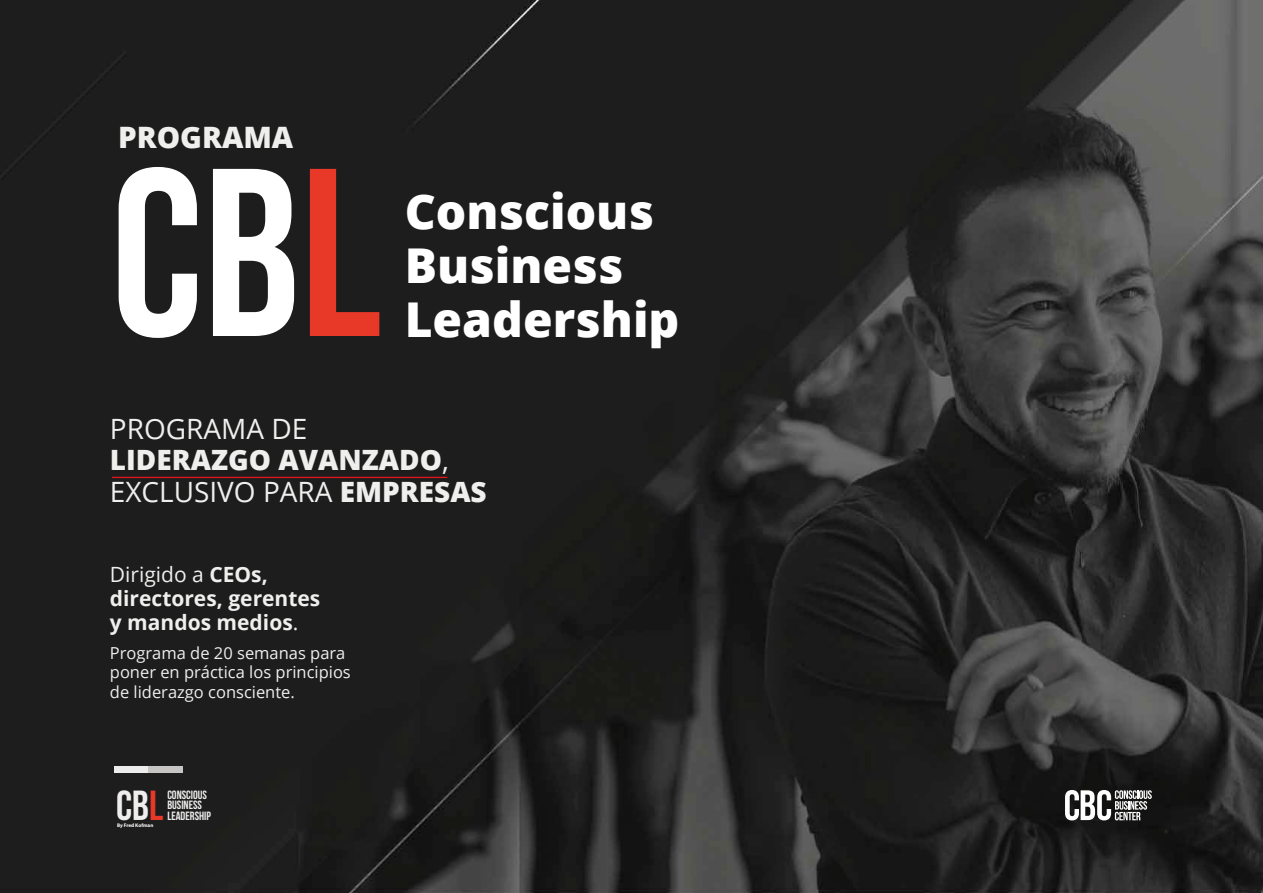
<style>
.page{position:relative;width:1263px;height:893px;background:#fff}
.page>*{position:absolute;margin:0;border:0;box-sizing:border-box;transform-origin:0 0}
.t1{font:700 238.8px "Bebas Neue";color:#fff}
.t2{font:800 48px/54px "Open Sans";color:#fff}
.t3{font:700 41.7px "Bebas Neue";color:#efeeed}
.t4{font:800 29.55px "Open Sans";color:#efefee}
.t5{font:800 27.9px/32px "Open Sans";color:#efefee}
.t6{font:700 21px/24px "Open Sans";color:#efefee}
.t7{font:16.5px/19.5px "Open Sans";color:#efefee}
.t8{font:700 11.85px/10.5px "Bebas Neue";color:#efeeed}
.t9{font:700 5.25px "Myriad Pro";color:#fff}
.s1{color:#e73828}
.s2{font-weight:400}
</style>
<div class="page">
<img style="left:0;top:0;width:1263px;height:893px">
<svg style="left:1065px;top:790px;width:87px;height:30px"></svg>
<img style="left:114px;top:767px;width:69px;height:5px">
<hr style="left:112px;top:477px;width:335px;height:1px;background:#e3151c">
<h3 class="t4" style="left:118px;top:114px;width:177px">PROGRAMA</h3>
<h1 class="t1" style="left:111px;top:122px;width:272px">cb<span class="s1">l</span></h1>
<h2 class="t2" style="left:405px;top:182px;width:276px">Conscious<br>Business<br>Leadership</h2>
<h3 class="t5" style="left:110px;top:411px;width:378px"><span class="s2">PROGRAMA DE<br></span>LIDERAZGO AVANZADO<span class="s2">,<br>EXCLUSIVO PARA</span> EMPRESAS</h3>
<p class="t6" style="left:110px;top:562px;width:212px"><span class="s2">Dirigido a</span> CEOs, directores, gerentes y mandos medios<span class="s2">.</span></p>
<p class="t7" style="left:110px;top:643px;width:242px">Programa de 20 semanas para poner en práctica los principios de liderazgo consciente.</p>
<h3 class="t3" style="left:116px;top:782px;width:49px">cb<span class="s1">l</span></h3>
<p class="t8" style="left:167px;top:789px;width:45px">CONSCIOUS<br>BUSINESS<br>LEADERSHIP</p>
<p class="t9" style="left:117px;top:822px;width:38px">By Fred Kofman</p>
</div>
